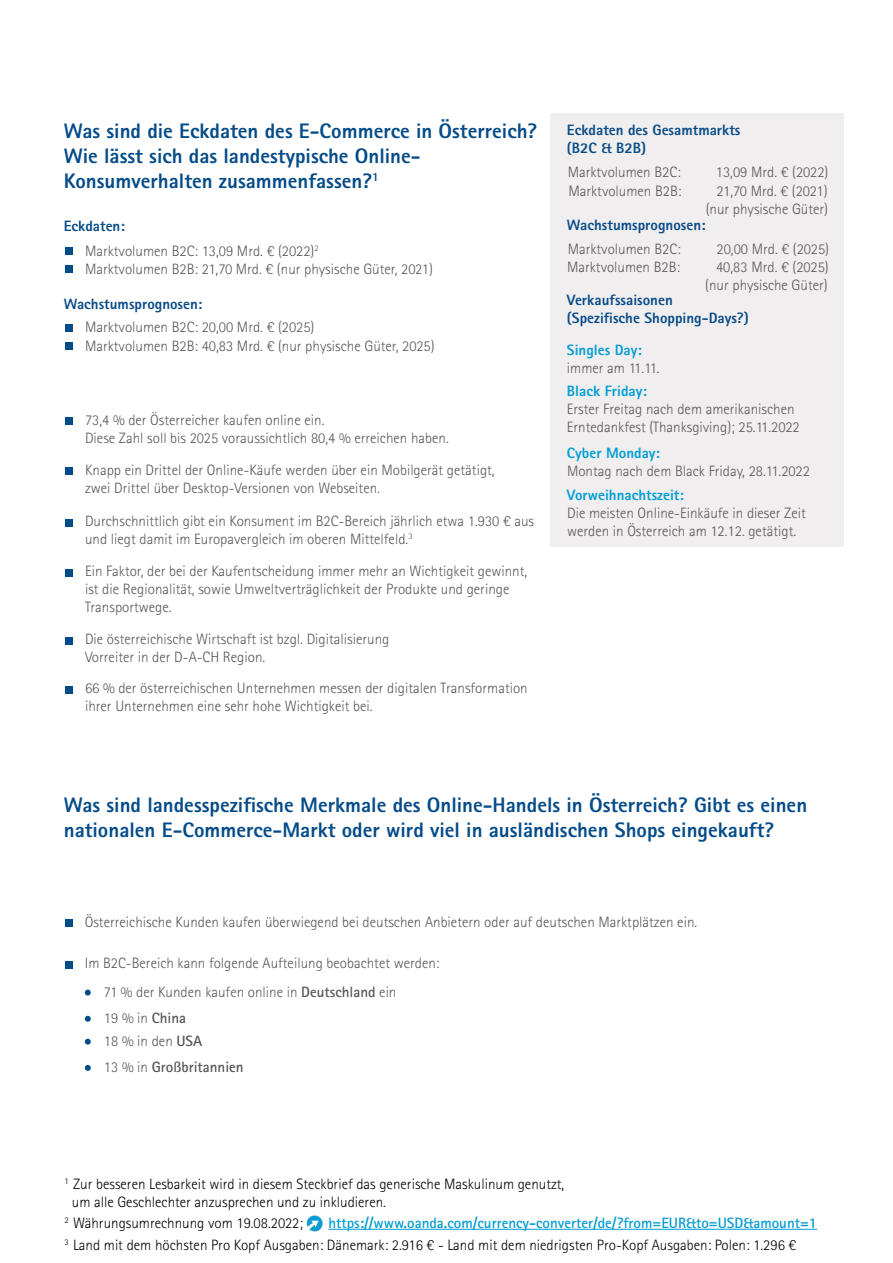
<style>
.page{position:relative;width:893px;height:1263px;background:#fff}
.page>*{position:absolute;margin:0;border:0;box-sizing:border-box;transform-origin:0 0}
.t1{font:800 21px/25.2px "Rotis Sans Serif Std";color:#044b88}
.t2{font:300 15px/18px "Rotis Sans Serif Std";color:#585758}
.t3{font:300 15px/18px "Rotis Sans Serif Std";color:#000}
.t4{font:800 15px/18px "Rotis Sans Serif Std";color:#074b88}
.t5{font:700 15px "Rotis Sans Serif Std";color:#009cd4}
.t6{font:800 15px "Rotis Sans Serif Std";color:#019ed5}
.t7{font:700 15px "Rotis Sans Serif Std";color:#585758}
.s1{font-weight:700}
.s2{font-weight:300}
</style>
<div class="page">
<div style="left:551px;top:113px;width:293px;height:433px;background:#f0eeee"></div>
<div style="left:65px;top:519px;width:7px;height:7px;background:#014b88"></div>
<div style="left:65px;top:247px;width:7px;height:8px;background:#014b88"></div>
<div style="left:65px;top:324px;width:7px;height:7px;background:#014b88"></div>
<div style="left:65px;top:265px;width:7px;height:8px;background:#014b88"></div>
<div style="left:65px;top:342px;width:7px;height:7px;background:#014b88"></div>
<div style="left:65px;top:417px;width:7px;height:8px;background:#014b88"></div>
<div style="left:65px;top:467px;width:7px;height:8px;background:#014b88"></div>
<div style="left:65px;top:569px;width:7px;height:7px;background:#014b88"></div>
<div style="left:65px;top:637px;width:7px;height:7px;background:#014b88"></div>
<div style="left:65px;top:686px;width:7px;height:7px;background:#014b88"></div>
<div style="left:65px;top:920px;width:7px;height:7px;background:#014b88"></div>
<div style="left:65px;top:961px;width:7px;height:7px;background:#014b88"></div>
<hr style="left:328px;top:1229px;width:489px;height:1px;background:#009cd4">
<svg style="left:85px;top:989px;width:6px;height:6px"></svg>
<svg style="left:85px;top:1039px;width:6px;height:6px"></svg>
<svg style="left:85px;top:1016px;width:6px;height:6px"></svg>
<svg style="left:85px;top:1065px;width:6px;height:6px"></svg>
<img style="left:307px;top:1215px;width:16px;height:16px">
<h1 class="t1" style="left:64px;top:118px;width:475px">Was sind die Eckdaten des E-Commerce in Österreich?<br>Wie lässt sich das landestypische Online-<br>Konsumverhalten zusammenfassen?<sup>1</sup></h1>
<p class="t4" style="left:567px;top:120px;width:175px">Eckdaten des Gesamtmarkts (B2C &amp; B2B)</p>
<p class="t2" style="left:568px;top:163px;width:115px">Marktvolumen B2C:<br>Marktvolumen B2B:</p>
<p class="t2" style="left:706px;top:163px;width:124px;text-align:right">13,09 Mrd. € (2022)<br>21,70 Mrd. € (2021) (nur physische Güter)</p>
<p class="t2" style="left:567px;top:240px;width:115px">Marktvolumen B2C:<br>Marktvolumen B2B:</p>
<p class="t2" style="left:705px;top:240px;width:125px;text-align:right">20,00 Mrd. € (2025)<br>40,83 Mrd. € (2025) (nur physische Güter)</p>
<p class="t4" style="left:567px;top:216px;width:140px">Wachstumsprognosen:</p>
<p class="t4" style="left:64px;top:216px;width:63px">Eckdaten:</p>
<p class="t2" style="left:85px;top:242px;width:235px">Marktvolumen B2C: 13,09 Mrd. € (2022)<sup>2</sup></p>
<p class="t2" style="left:85px;top:260px;width:349px">Marktvolumen B2B: 21,70 Mrd. € (nur physische Güter, 2021)</p>
<p class="t4" style="left:64px;top:295px;width:140px">Wachstumsprognosen:</p>
<p class="t4" style="left:567px;top:291px;width:183px">Verkaufssaisonen (Spezifische Shopping-Days?)</p>
<p class="t6" style="left:567px;top:340px;width:76px">Singles Day:</p>
<p class="t6" style="left:567px;top:382px;width:81px">Black Friday:</p>
<p class="t2" style="left:85px;top:318px;width:231px">Marktvolumen B2C: 20,00 Mrd. € (2025)</p>
<p class="t2" style="left:85px;top:336px;width:351px">Marktvolumen B2B: 40,83 Mrd. € (nur physische Güter, 2025)</p>
<p class="t2" style="left:567px;top:359px;width:94px">immer am 11.11.</p>
<p class="t2" style="left:567px;top:400px;width:234px">Erster Freitag nach dem amerikanischen<br>Erntedankfest (Thanksgiving); 25.11.2022</p>
<p class="t2" style="left:567px;top:462px;width:244px">Montag nach dem Black Friday, 28.11.2022</p>
<p class="t2" style="left:567px;top:504px;width:240px">Die meisten Online-Einkäufe in dieser Zeit werden in Österreich am 12.12. getätigt.</p>
<p class="t2" style="left:85px;top:411px;width:365px">73,4 % der Österreicher kaufen online ein.<br>Diese Zahl soll bis 2025 voraussichtlich 80,4 % erreichen haben.</p>
<p class="t2" style="left:85px;top:461px;width:411px">Knapp ein Drittel der Online-Käufe werden über ein Mobilgerät getätigt, zwei Drittel über Desktop-Versionen von Webseiten.</p>
<p class="t2" style="left:85px;top:512px;width:451px">Durchschnittlich gibt ein Konsument im B2C-Bereich jährlich etwa 1.930 € aus und liegt damit im Europavergleich im oberen Mittelfeld.<sup>3</sup></p>
<p class="t6" style="left:567px;top:443px;width:95px">Cyber Monday:</p>
<p class="t6" style="left:567px;top:486px;width:118px">Vorweihnachtszeit:</p>
<p class="t2" style="left:85px;top:562px;width:444px">Ein Faktor, der bei der Kaufentscheidung immer mehr an Wichtigkeit gewinnt, ist die Regionalität, sowie Umweltverträglichkeit der Produkte und geringe<br>Transportwege.</p>
<p class="t2" style="left:85px;top:630px;width:306px">Die österreichische Wirtschaft ist bzgl. Digitalisierung<br>Vorreiter in der D-A-CH Region.</p>
<p class="t2" style="left:85px;top:679px;width:444px">66 % der österreichischen Unternehmen messen der digitalen Transformation ihrer Unternehmen eine sehr hohe Wichtigkeit bei.</p>
<h1 class="t1" style="left:64px;top:792px;width:745px">Was sind landesspezifische Merkmale des Online-Handels in Österreich? Gibt es einen nationalen E-Commerce-Markt oder wird viel in ausländischen Shops eingekauft?</h1>
<p class="t2" style="left:85px;top:913px;width:614px">Österreichische Kunden kaufen überwiegend bei deutschen Anbietern oder auf deutschen Marktplätzen ein.</p>
<p class="t2" style="left:85px;top:954px;width:356px">Im B2C-Bereich kann folgende Aufteilung beobachtet werden:</p>
<p class="t2" style="left:104px;top:983px;width:294px">71 % der Kunden kaufen online in <span class="s1">Deutschland</span> ein</p>
<p class="t2" style="left:104px;top:1032px;width:100px">18 % in den <span class="s1">USA</span></p>
<p class="t2" style="left:104px;top:1009px;width:84px">19 % in <span class="s1">China</span></p>
<p class="t7" style="left:104px;top:1058px;width:141px"><span class="s2">13 % in</span> Großbritannien</p>
<p class="t3" style="left:72px;top:1175px;width:494px;text-indent:-7px"><sup>1</sup> Zur besseren Lesbarkeit wird in diesem Steckbrief das generische Maskulinum genutzt, um alle Geschlechter anzusprechen und zu inkludieren.</p>
<p class="t3" style="left:65px;top:1236px;width:733px"><sup>3</sup> Land mit dem höchsten Pro Kopf Ausgaben: Dänemark: 2.916 € - Land mit dem niedrigsten Pro-Kopf Ausgaben: Polen: 1.296 €</p>
<p class="t3" style="left:65px;top:1214px;width:240px"><sup>2</sup> Währungsumrechnung vom 19.08.2022;</p>
<p class="t5" style="left:328px;top:1213px;width:490px">https://www.oanda.com/currency-converter/de/?from=EUR&amp;to=USD&amp;amount=1</p>
</div>
